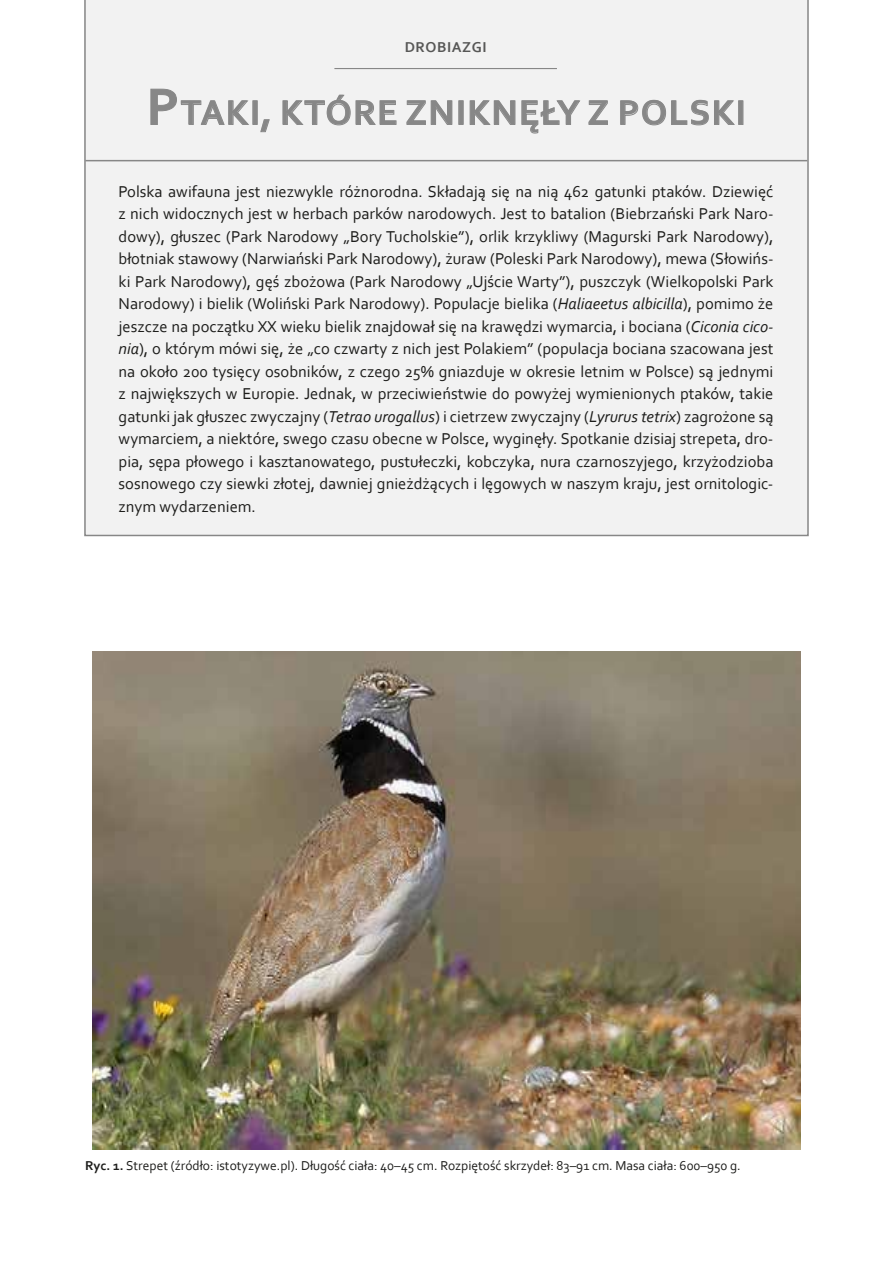
<style>
.page{position:relative;width:893px;height:1263px;background:#fff}
.page>*{position:absolute;margin:0;border:0;box-sizing:border-box;transform-origin:0 0}
.t1{font:700 36px "Corbel";letter-spacing:.04em;color:#878787}
.t2{font:16.5px/22.5px "Corbel";color:#1d1d1b;text-align:justify}
.t3{font:700 15px "Corbel";letter-spacing:.04em;color:#575756}
.t4{font:13.5px "Corbel";color:#1d1d1b}
.s1{font-size:54px}
.s2{font-style:italic}
.s3{font-weight:700}
</style>
<div class="page">
<div style="left:84px;top:0;width:725px;height:536px;background:#f2f2f2"></div>
<svg style="left:150px;top:88px;width:100px;height:37px"></svg>
<div style="left:253px;top:101px;width:5px;height:24px;border:1px solid #878787"></div>
<svg style="left:260px;top:119px;width:10px;height:14px"></svg>
<svg style="left:282px;top:94px;width:115px;height:32px"></svg>
<svg style="left:406px;top:100px;width:47px;height:25px"></svg>
<div style="left:458px;top:101px;width:5px;height:24px;border:1px solid #878787"></div>
<svg style="left:469px;top:100px;width:112px;height:34px"></svg>
<svg style="left:588px;top:100px;width:20px;height:25px"></svg>
<svg style="left:620px;top:100px;width:116px;height:26px"></svg>
<div style="left:738px;top:101px;width:5px;height:24px;border:1px solid #878787"></div>
<hr style="left:85px;top:160px;width:722px;height:1px;background:#878787">
<hr style="left:334px;top:68px;width:223px;height:1px;background:#878787">
<img style="left:93px;top:652px;width:707px;height:498px">
<p class="t3" style="left:405px;top:38px;width:84px">DROBIAZGI</p>
<h1 class="t1" style="left:147px;top:90px;width:601px"><span class="s1">P</span>TAKI, KTÓRE ZNIKNĘŁY Z POLSKI</h1>
<p class="t2" style="left:119px;top:180px;width:656px">Polska awifauna jest niezwykle różnorodna. Składają się na nią 462 gatunki ptaków. Dziewięć z nich widocznych jest w herbach parków narodowych. Jest to batalion (Biebrzański Park Naro&shy;dowy), głuszec (Park Narodowy „Bory Tucholskie”), orlik krzykliwy (Magurski Park Narodowy), błotniak stawowy (Narwiański Park Narodowy), żuraw (Poleski Park Narodowy), mewa (Słowińs&shy;ki Park Narodowy), gęś zbożowa (Park Narodowy „Ujście Warty”), puszczyk (Wielkopolski Park Narodowy) i bielik (Woliński Park Narodowy). Populacje bielika (<span class="s2">Haliaeetus albicilla</span>), pomimo że jeszcze na początku XX wieku bielik znajdował się na krawędzi wymarcia, i bociana (<span class="s2">Ciconia cico&shy;nia</span>), o którym mówi się, że „co czwarty z nich jest Polakiem” (populacja bociana szacowana jest na około 200 tysięcy osobników, z czego 25% gniazduje w okresie letnim w Polsce) są jednymi z największych w Europie. Jednak, w przeciwieństwie do powyżej wymienionych ptaków, takie gatunki jak głuszec zwyczajny (<span class="s2">Tetrao urogallus</span>) i cietrzew zwyczajny (<span class="s2">Lyrurus tetrix</span>) zagrożone są wymarciem, a niektóre, swego czasu obecne w Polsce, wyginęły. Spotkanie dzisiaj strepeta, dro&shy;pia, sępa płowego i kasztanowatego, pustułeczki, kobczyka, nura czarnoszyjego, krzyżodzioba sosnowego czy siewki złotej, dawniej gnieżdżących i lęgowych w naszym kraju, jest ornitologic&shy;znym wydarzeniem.</p>
<p class="t4" style="left:85px;top:1157px;width:657px"><span class="s3">RYC. 1.</span> Strepet (źródło: istotyzywe.pl). Długość ciała: 40–45 cm. Rozpiętość skrzydeł: 83–91 cm. Masa ciała: 600–950 g.</p>
</div>
